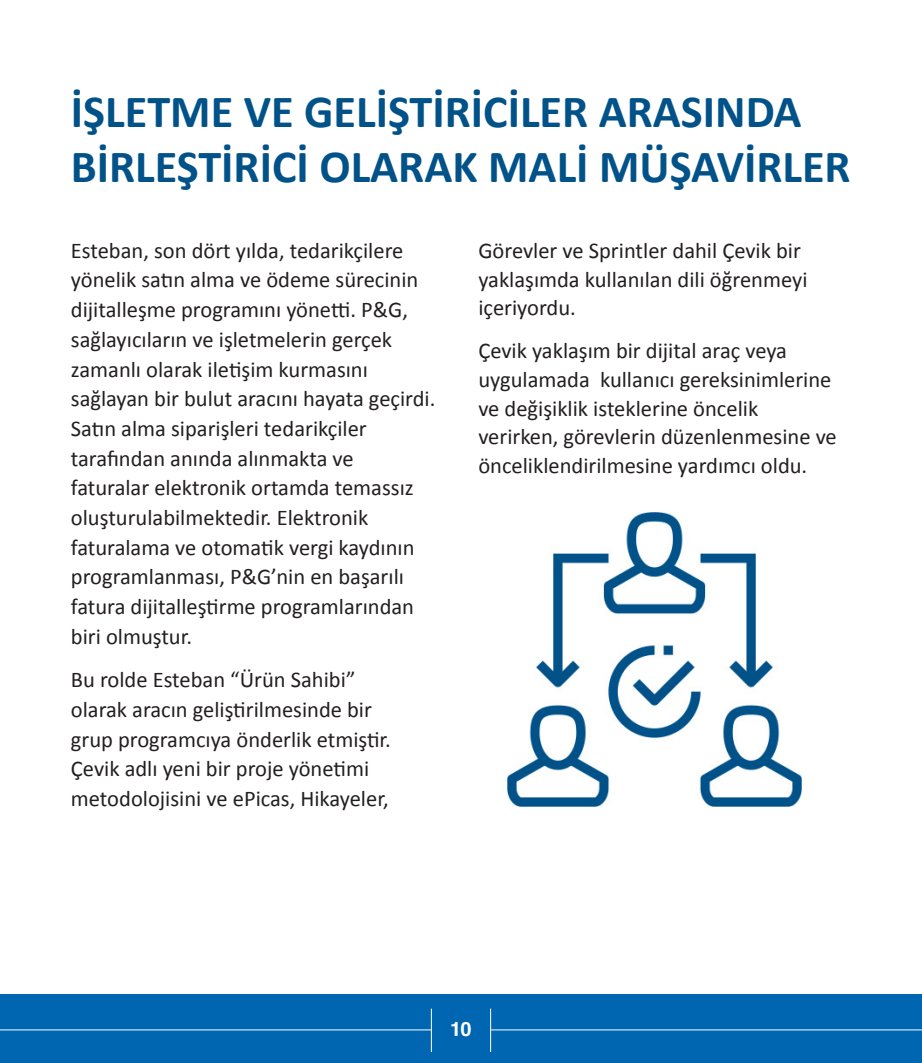
<style>
.page{position:relative;width:922px;height:1063px;background:#fff}
.page>*{position:absolute;margin:0;border:0;box-sizing:border-box;transform-origin:0 0}
.Table_Paragraph{font:700 46.25px/55px "Calibri";color:#005289}
.Table_Paragraph-2{font:22.5px/29.6px "Calibri";color:#231f20}
.t1{font:700 20px "Helvetica";color:#fff}
</style>
<div class="page">
<div style="left:0;top:994px;width:921px;height:69px;background:#0066b2"></div>
<hr style="left:0;top:1030px;width:432px;height:1px;background:#fff">
<hr style="left:490px;top:1030px;width:431px;height:1px;background:#fff">
<hr style="left:431px;top:1009px;width:1px;height:43px;background:#fff">
<hr style="left:490px;top:1009px;width:1px;height:43px;background:#fff">
<img style="left:507px;top:512px;width:293px;height:294px">
<p class="Table_Paragraph" style="left:71px;top:84px;width:781px">İŞLETME VE GELİŞTİRİCİLER ARASINDA<br>BİRLEŞTİRİCİ OLARAK MALİ MÜŞAVİRLER</p>
<p class="Table_Paragraph-2" style="left:71px;top:236px;width:366px">Esteban, son dört yılda, tedarikçilere yönelik satın alma ve ödeme sürecinin dijitalleşme programını yönetti. P&amp;G, sağlayıcıların ve işletmelerin gerçek zamanlı olarak iletişim kurmasını sağlayan bir bulut aracını hayata geçirdi.<br>Satın alma siparişleri tedarikçiler tarafından anında alınmakta ve faturalar elektronik ortamda temassız oluşturulabilmektedir. Elektronik faturalama ve otomatik vergi kaydının programlanması, P&amp;G’nin en başarılı fatura dijitalleştirme programlarından biri olmuştur.</p>
<p class="Table_Paragraph-2" style="left:71px;top:665px;width:321px">Bu rolde Esteban “Ürün Sahibi” olarak aracın geliştirilmesinde bir grup programcıya önderlik etmiştir.<br>Çevik adlı yeni bir proje yönetimi metodolojisini ve ePicas, Hikayeler,</p>
<p class="Table_Paragraph-2" style="left:478px;top:236px;width:330px;line-height:28.8px">Görevler ve Sprintler dahil Çevik bir yaklaşımda kullanılan dili öğrenmeyi içeriyordu.</p>
<p class="Table_Paragraph-2" style="left:478px;top:336px;width:360px;line-height:28.8px">Çevik yaklaşım bir dijital araç veya uygulamada kullanıcı gereksinimlerine ve değişiklik isteklerine öncelik verirken, görevlerin düzenlenmesine ve önceliklendirilmesine yardımcı oldu.</p>
<p class="t1" style="left:450px;top:1017px;width:23px">10</p>
</div>
